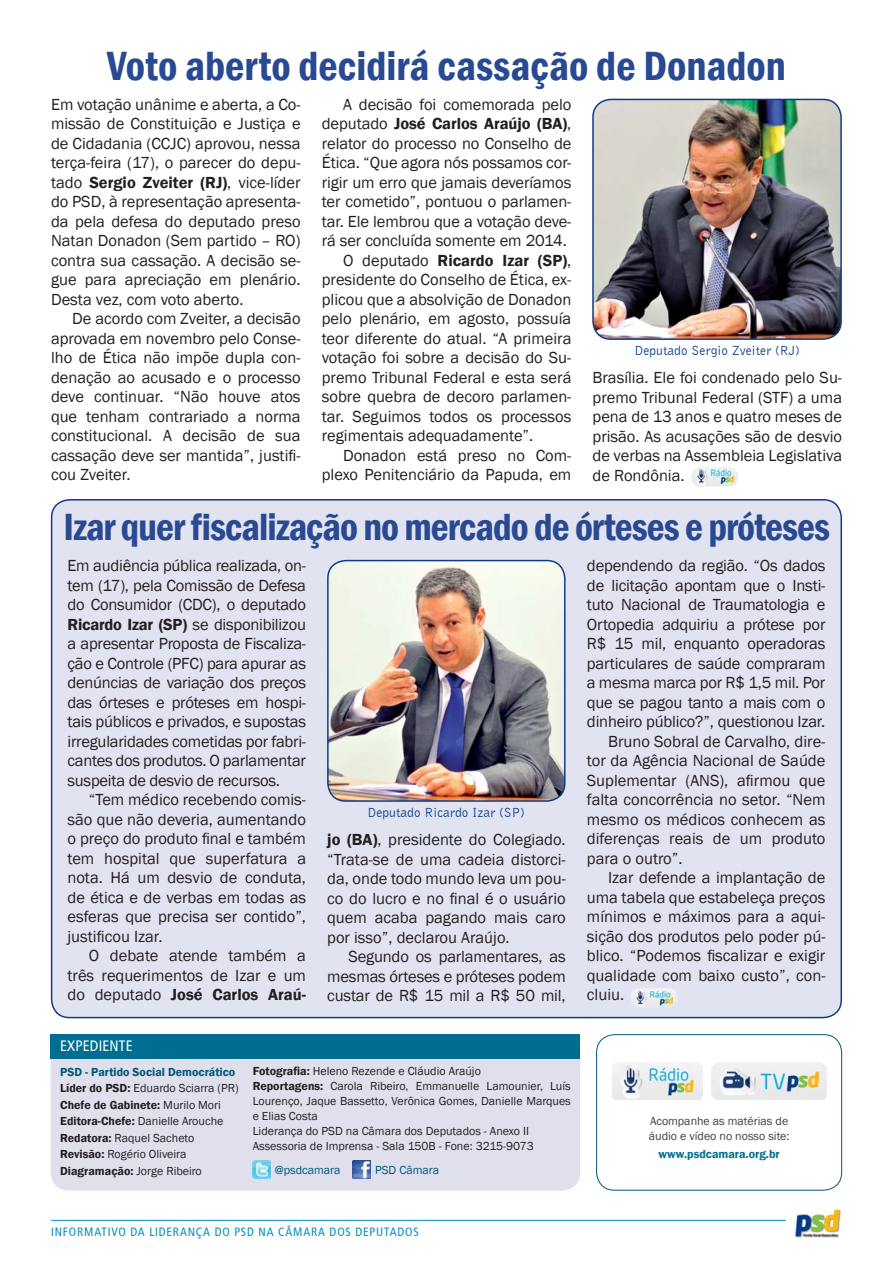
<style>
.page{position:relative;width:893px;height:1263px;background:#fff}
.page>*{position:absolute;margin:0;border:0;box-sizing:border-box;transform-origin:0 0}
.t1{font:600 condensed 42px "Franklin Gothic";color:#294a92}
.t2{font:600 condensed 39px "Franklin Gothic";letter-spacing:-.025em;color:#294a92}
.t3{font:16.5px/19.5px "Franklin Gothic";color:#231f20;text-align:justify}
.t4{font:600 16.5px "Franklin Gothic";letter-spacing:-.005em;color:#231f20}
.t5{font:condensed 15px "Frutiger";letter-spacing:.01em;color:#fff}
.t6{font:13.5px "Bell Gothic BT";color:#0d3d8a}
.t7{font:12px/16.5px "Franklin Gothic";color:#231f20}
.t8{font:condensed 12px "Frutiger";letter-spacing:.07em;color:#008bbf}
.t9{font:12px/14.4px "Franklin Gothic";color:#404041}
.t10{font:600 12px "Franklin Gothic";color:#006e91}
.t11{font:12px "Franklin Gothic";color:#005679}
.s1{font-weight:600}
.s2{font-weight:400}
.s3{font-weight:600;color:#005679}
</style>
<div class="page">
<img style="left:795px;top:1209px;width:46px;height:28px">
<hr style="left:51px;top:1220px;width:735px;height:1px;background:#008bbf">
<div style="left:51px;top:1037px;width:529px;height:154px;background:#e0e0ed;border-radius:18px"></div>
<div style="left:51px;top:1035px;width:529px;height:24px;background:#006e91"></div>
<img style="left:253px;top:1161px;width:18px;height:18px">
<img style="left:353px;top:1161px;width:18px;height:18px">
<div style="left:52px;top:500px;width:789px;height:518px;background:#e2e3f0;border-radius:18px"></div>
<img style="left:328px;top:561px;width:237px;height:240px;border-radius:18px">
<div style="left:327px;top:560px;width:238px;height:242px;border:2px solid #0d3d8a;border-radius:18px"></div>
<img style="left:593px;top:99px;width:248px;height:240px;border-radius:18px">
<div style="left:592px;top:99px;width:250px;height:241px;border:2px solid #0d3d8a;border-radius:18px"></div>
<img style="left:691px;top:467px;width:47px;height:19px;border-radius:9px">
<div style="left:596px;top:1034px;width:246px;height:157px;border:1px solid #005679;border-radius:18px"></div>
<img style="left:612px;top:1062px;width:90px;height:38px">
<img style="left:711px;top:1062px;width:115px;height:38px">
<img style="left:630px;top:988px;width:47px;height:20px;border-radius:9px">
<h1 class="t1" style="left:107px;top:42px;width:680px">Voto aberto decidirá cassação de Donadon</h1>
<p class="t3" style="left:51px;top:94px;width:251px">Em votação unânime e aberta, a Co&shy;missão de Constituição e Justiça e de Cidadania (CCJC) aprovou, nessa terça-feira (17), o parecer do depu&shy;tado <span class="s1">Sergio Zveiter (RJ)</span>, vice-líder do PSD, à representação apresenta&shy;da pela defesa do deputado preso Natan Donadon (Sem partido – RO) contra sua cassação. A decisão se&shy;gue para apreciação em plenário.<br>Desta vez, com voto aberto.</p>
<p class="t3" style="left:51px;top:309px;width:251px;text-indent:21px">De acordo com Zveiter, a decisão aprovada em novembro pelo Conse&shy;lho de Ética não impõe dupla con&shy;denação ao acusado e o processo deve continuar. “Não houve atos que tenham contrariado a norma constitucional. A decisão de sua cassação deve ser mantida”, justifi&shy;cou Zveiter.</p>
<p class="t3" style="left:343px;top:94px;width:230px">A decisão foi comemorada pelo</p>
<p class="t4" style="left:322px;top:114px;width:251px"><span class="s2">deputado</span> José Carlos Araújo (BA)<span class="s2">,</span></p>
<p class="t3" style="left:322px;top:133px;width:251px">relator do processo no Conselho de</p>
<p class="t3" style="left:322px;top:153px;width:251px">Ética. “Que agora nós possamos cor-</p>
<p class="t3" style="left:322px;top:172px;width:251px">rigir um erro que jamais deveríamos</p>
<p class="t3" style="left:322px;top:192px;width:251px">ter cometido”, pontuou o parlamen-</p>
<p class="t3" style="left:322px;top:211px;width:251px">tar. Ele lembrou que a votação deve-</p>
<p class="t3" style="left:322px;top:231px;width:247px">rá ser concluída somente em 2014.</p>
<p class="t4" style="left:343px;top:251px;width:230px"><span class="s2">O deputado</span> Ricardo Izar (SP)<span class="s2">,</span></p>
<p class="t3" style="left:322px;top:270px;width:251px">presidente do Conselho de Ética, ex-</p>
<p class="t3" style="left:322px;top:289px;width:251px">plicou que a absolvição de Donadon</p>
<p class="t3" style="left:322px;top:309px;width:251px">pelo plenário, em agosto, possuía</p>
<p class="t3" style="left:322px;top:328px;width:251px">teor diferente do atual. “A primeira</p>
<p class="t3" style="left:322px;top:348px;width:251px">votação foi sobre a decisão do Su-</p>
<p class="t3" style="left:322px;top:367px;width:251px">premo Tribunal Federal e esta será</p>
<p class="t3" style="left:322px;top:387px;width:251px">sobre quebra de decoro parlamen-</p>
<p class="t3" style="left:322px;top:406px;width:251px">tar. Seguimos todos os processos</p>
<p class="t3" style="left:322px;top:426px;width:213px">regimentais adequadamente”.</p>
<p class="t3" style="left:343px;top:445px;width:230px">Donadon está preso no Com-</p>
<p class="t3" style="left:322px;top:465px;width:251px">plexo Penitenciário da Papuda, em</p>
<p class="t6" style="left:635px;top:342px;width:167px">Deputado Sergio Zveiter (RJ)</p>
<p class="t3" style="left:592px;top:368px;width:251px">Brasília. Ele foi condenado pelo Su&shy;premo Tribunal Federal (STF) a uma pena de 13 anos e quatro meses de prisão. As acusações são de desvio de verbas na Assembleia Legislativa de Rondônia.</p>
<h2 class="t2" style="left:63px;top:504px;width:768px">Izar quer fiscalização no mercado de órteses e próteses</h2>
<p class="t3" style="left:68px;top:556px;width:240px">Em audiência pública realizada, on&shy;tem (17), pela Comissão de Defesa do Consumidor (CDC), o deputado <span class="s1">Ricardo Izar (SP)</span> se disponibilizou a apresentar Proposta de Fiscaliza&shy;ção e Controle (PFC) para apurar as denúncias de variação dos preços das órteses e próteses em hospi&shy;tais públicos e privados, e supostas irregularidades cometidas por fabri&shy;cantes dos produtos. O parlamentar suspeita de desvio de recursos.</p>
<p class="t3" style="left:68px;top:790px;width:240px;text-indent:21px">“Tem médico recebendo comis&shy;são que não deveria, aumentando o preço do produto final e também tem hospital que superfatura a nota. Há um desvio de conduta, de ética e de verbas em todas as esferas que precisa ser contido”, justificou Izar.</p>
<p class="t3" style="left:68px;top:946px;width:240px;text-indent:21px">O debate atende também a três requerimentos de Izar e um do deputado <span class="s1">José Carlos Araú-</span></p>
<p class="t3" style="left:587px;top:556px;width:240px">dependendo da região. “Os dados</p>
<p class="t3" style="left:587px;top:575px;width:240px">de licitação apontam que o Insti-</p>
<p class="t3" style="left:587px;top:595px;width:240px">tuto Nacional de Traumatologia e</p>
<p class="t3" style="left:587px;top:614px;width:240px">Ortopedia adquiriu a prótese por</p>
<p class="t3" style="left:587px;top:634px;width:240px">R$ 15 mil, enquanto operadoras</p>
<p class="t3" style="left:587px;top:653px;width:240px">particulares de saúde compraram</p>
<p class="t3" style="left:587px;top:673px;width:240px">a mesma marca por R$ 1,5 mil. Por</p>
<p class="t3" style="left:587px;top:692px;width:240px">que se pagou tanto a mais com o</p>
<p class="t3" style="left:587px;top:712px;width:240px">dinheiro público?”, questionou Izar.</p>
<p class="t3" style="left:608px;top:731px;width:219px">Bruno Sobral de Carvalho, dire-</p>
<p class="t3" style="left:587px;top:751px;width:240px">tor da Agência Nacional de Saúde</p>
<p class="t3" style="left:587px;top:770px;width:240px">Suplementar (ANS), afirmou que</p>
<p class="t3" style="left:587px;top:790px;width:240px">falta concorrência no setor. “Nem</p>
<p class="t3" style="left:587px;top:809px;width:240px">mesmo os médicos conhecem as</p>
<p class="t3" style="left:587px;top:829px;width:240px">diferenças reais de um produto</p>
<p class="t3" style="left:587px;top:848px;width:97px">para o outro”.</p>
<p class="t3" style="left:608px;top:868px;width:219px">Izar defende a implantação de</p>
<p class="t3" style="left:587px;top:887px;width:240px">uma tabela que estabeleça preços</p>
<p class="t3" style="left:587px;top:907px;width:240px">mínimos e máximos para a aqui-</p>
<p class="t3" style="left:587px;top:926px;width:240px">sição dos produtos pelo poder pú-</p>
<p class="t3" style="left:587px;top:946px;width:240px">blico. “Podemos fiscalizar e exigir</p>
<p class="t3" style="left:587px;top:965px;width:240px">qualidade com baixo custo”, con-</p>
<p class="t3" style="left:587px;top:985px;width:39px">cluiu.</p>
<p class="t6" style="left:368px;top:804px;width:158px">Deputado Ricardo Izar (SP)</p>
<p class="t3" style="left:327px;top:830px;width:240px"><span class="s1">jo (BA)</span>, presidente do Colegiado. “Trata-se de uma cadeia distorci&shy;da, onde todo mundo leva um pou&shy;co do lucro e no final é o usuário quem acaba pagando mais caro por isso”, declarou Araújo.</p>
<p class="t3" style="left:327px;top:947px;width:240px;text-indent:21px">Segundo os parlamentares, as mesmas órteses e próteses podem custar de R$ 15 mil a R$ 50 mil,</p>
<p class="t5" style="left:60px;top:1040px;width:74px">EXPEDIENTE</p>
<p class="t7" style="left:60px;top:1063px;width:180px"><span class="s3">PSD - Partido Social Democrático<br></span><span class="s1">Líder do PSD:</span> Eduardo Sciarra (PR)<br><span class="s1">Chefe de Gabinete:</span> Murilo Mori<br><span class="s1">Editora-Chefe:</span> Danielle Arouche<br><span class="s1">Redatora:</span> Raquel Sacheto<br><span class="s1">Revisão:</span> Rogério Oliveira<br><span class="s1">Diagramação:</span> Jorge Ribeiro</p>
<p class="t7" style="left:253px;top:1064px;width:320px;line-height:15px"><span class="s1">Fotografia:</span> Heleno Rezende e Cláudio Araújo<br><span class="s1">Reportagens:</span> Carola Ribeiro, Emmanuelle Lamounier, Luís Lourenço, Jaque Bassetto, Verônica Gomes, Danielle Marques e Elias Costa<br>Liderança do PSD na Câmara dos Deputados - Anexo II Assessoria de Imprensa - Sala 150B - Fone: 3215-9073</p>
<p class="t11" style="left:275px;top:1163px;width:67px">@psdcamara</p>
<p class="t11" style="left:375px;top:1163px;width:66px">PSD Câmara</p>
<p class="t8" style="left:51px;top:1227px;width:369px">INFORMATIVO DA LIDERANÇA DO PSD NA CÂMARA DOS DEPUTADOS</p>
<p class="t9" style="left:649px;top:1114px;width:142px">Acompanhe as matérias de áudio e vídeo no nosso site:</p>
<p class="t10" style="left:658px;top:1147px;width:123px">www.psdcamara.org.br</p>
</div>
